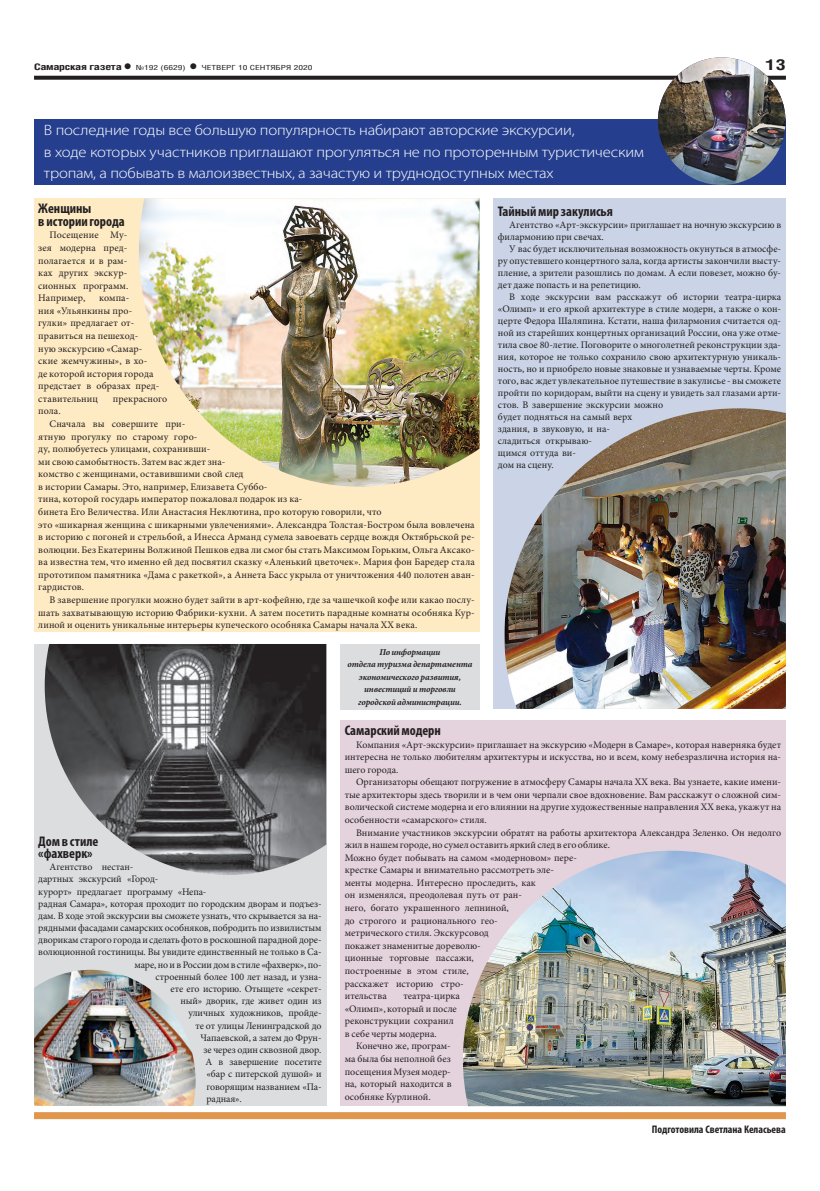
<style>
.page{position:relative;width:820px;height:1191px;background:#fff}
.page>*{position:absolute;margin:0;border:0;box-sizing:border-box;transform-origin:0 0}
.цифра_символ{font:300 15px/21.3px "Myriad Pro";letter-spacing:-.01em;color:#fff;scale:1.11 1}
.t1{font:700 15px "Helios Cond";color:#231f20;scale:1.4 1}
.ЗАГ_в_ТЕКСТЕ__копия{font:700 condensed 14px/12.6px "Myriad Pro";color:#231f20}
.АВТОР_цвет{font:700 condensed 11px "Myriad Pro";color:#231f20}
.ОСНОВНОЙ{font:10px/12.6px "Minion Pro";color:#231f20;text-align:justify}
.ОСНОВНОЙ-2{font:italic 700 9px/12.5px "Minion Pro";letter-spacing:-.01em;color:#231f20;text-align:center}
.t2{font:700 9px "Helios Cond";letter-spacing:-.02em;color:#231f20;scale:1.4 1}
.t3{font:7px "Helios Cond";color:#231f20;scale:1.4 1}
.s1{font-size:16px}
.s2{font-weight:700;font-size:16px}
</style>
<div class="page">
<svg style="left:34px;top:76px;width:751px;height:4px;background:#322e2f"></svg>
<div style="left:34px;top:120px;width:751px;height:65px;background:#253f8e"></div>
<img style="left:657px;top:57px;width:128px;height:128px;border-radius:64px">
<div style="left:34px;top:1112px;width:751px;height:7px;background:#e0974d"></div>
<div style="left:340px;top:720px;width:445px;height:386px;background:#e4d3dc"></div>
<div style="left:34px;top:198px;width:445px;height:434px;background:#feeac3"></div>
<div style="left:34px;top:644px;width:292px;height:462px;background:#dcdddf"></div>
<div style="left:493px;top:198px;width:292px;height:511px;background:#cad4e6"></div>
<img style="left:463px;top:850px;width:322px;height:256px">
<img style="left:139px;top:198px;width:340px;height:288px">
<img style="left:45px;top:644px;width:281px;height:231px">
<div style="left:340px;top:644px;width:139px;height:65px;background:#dcdddf"></div>
<img style="left:504px;top:408px;width:281px;height:301px">
<img style="left:34px;top:969px;width:161px;height:137px">
<p class="t2" style="left:34px;top:61px;width:71px">Самарская газета<span class="s1">•</span></p>
<p class="t3" style="left:136px;top:63px;width:37px">№192 (6629)</p>
<p class="t3" style="left:189px;top:63px;width:90px"><span class="s2">•</span> ЧЕТВЕРГ 10 СЕНТЯБРЯ 2020</p>
<p class="t1" style="left:765px;top:55px;width:16px">13</p>
<p class="цифра_символ" style="left:44px;top:120px;width:541px">В последние годы все большую популярность набирают авторские экскурсии,<br>в ходе которых участников приглашают прогуляться не по проторенным туристическим тропам, а побывать в малоизвестных, а зачастую и труднодоступных местах</p>
<p class="ЗАГ_в_ТЕКСТЕ__копия" style="left:38px;top:202px;width:88px">Женщины<br>в истории города</p>
<p class="ОСНОВНОЙ" style="left:38px;top:229px;width:92px;text-indent:11px">Посещение Му&shy;зея модерна пред&shy;полагается и в рам&shy;ках других экскур&shy;сионных программ.<br>Например,</p>
<p class="ОСНОВНОЙ" style="left:38px;top:292px;width:122px;text-align:left;text-indent:61px">компа-<br>ния «Ульянкины про&shy;гулки» предлагает от&shy;правиться на пешеход-<br>ную экскурсию «Самар&shy;ские жемчужины», в хо-<br>де которой история города предстает в образах пред&shy;ставительниц</p>
<p class="ОСНОВНОЙ" style="left:113px;top:392px;width:56px">прекрасного</p>
<p class="ОСНОВНОЙ" style="left:38px;top:405px;width:24px">пола.</p>
<p class="ОСНОВНОЙ" style="left:38px;top:417px;width:438px;text-align:left;text-indent:11px">Сначала вы совершите при-<br>ятную прогулку по старому горо-<br>ду, полюбуетесь улицами, сохранивши-<br>ми свою самобытность. Затем вас ждет зна-<br>комство с женщинами, оставившими свой след<br>в истории Самары. Это, например, Елизавета Суббо-<br>тина, которой государь император пожаловал подарок из ка-<br>бинета Его Величества. Или Анастасия Неклютина, про которую говорили, что<br>это «шикарная женщина с шикарными увлечениями». Александра Толстая-Бостром была вовлечена в историю с погоней и стрельбой, а Инесса Арманд сумела завоевать сердце вождя Октябрьской ре&shy;волюции. Без Екатерины Волжиной Пешков едва ли смог бы стать Максимом Горьким, Ольга Аксако&shy;ва известна тем, что именно ей дед посвятил сказку «Аленький цветочек». Мария фон Баредер стала прототипом памятника «Дама с ракеткой», а Аннета Басс укрыла от уничтожения 440 полотен аван&shy;гардистов.</p>
<p class="ОСНОВНОЙ" style="left:38px;top:593px;width:438px;text-indent:11px">В завершение прогулки можно будет зайти в арт-кофейню, где за чашечкой кофе или какао послу&shy;шать захватывающую историю Фабрики-кухни. А затем посетить парадные комнаты особняка Кур&shy;линой и оценить уникальные интерьеры купеческого особняка Самары начала ХХ века.</p>
<p class="ОСНОВНОЙ-2" style="left:347px;top:645px;width:126px">По информации<br>отдела туризма департамента экономического развития, инвестиций и торговли городской администрации.</p>
<p class="ЗАГ_в_ТЕКСТЕ__копия" style="left:497px;top:205px;width:116px">Тайный мир закулисья</p>
<p class="ОСНОВНОЙ" style="left:497px;top:219px;width:285px;line-height:12px;text-indent:11px">Агентство «Арт-экскурсии» приглашает на ночную экскурсию в филармонию при свечах.</p>
<p class="ОСНОВНОЙ" style="left:497px;top:243px;width:285px;line-height:12px;text-indent:11px">У вас будет исключительная возможность окунуться в атмосфе&shy;ру опустевшего концертного зала, когда артисты закончили высту&shy;пление, а зрители разошлись по домам. А если повезет, можно бу&shy;дет даже попасть и на репетицию.</p>
<p class="ОСНОВНОЙ" style="left:497px;top:291px;width:285px;line-height:12px;text-align:left;text-indent:11px">В ходе экскурсии вам расскажут об истории театра-цирка «Олимп» и его яркой архитектуре в стиле модерн, а также о кон&shy;церте Федора Шаляпина. Кстати, наша филармония считается од&shy;ной из старейших концертных организаций России, она уже отме&shy;тила свое 80-летие. Поговорите о многолетней реконструкции зда&shy;ния, которое не только сохранило свою архитектурную уникаль&shy;ность, но и приобрело новые знаковые и узнаваемые черты. Кроме того, вас ждет увлекательное путешествие в закулисье - вы сможете пройти по коридорам, выйти на сцену и увидеть зал глазами арти&shy;стов. В завершение экскурсии можно<br>будет подняться на самый верх<br>здания, в звуковую, и на-<br>сладиться открываю-<br>щимся оттуда ви-<br>дом на сцену.</p>
<p class="ЗАГ_в_ТЕКСТЕ__копия" style="left:38px;top:834px;width:62px;line-height:12.2px">Дом в стиле «фахверк»</p>
<p class="ОСНОВНОЙ" style="left:50px;top:860px;width:85px">Агентство нестан-</p>
<p class="ОСНОВНОЙ" style="left:38px;top:873px;width:121px">дартных экскурсий «Город-</p>
<p class="ОСНОВНОЙ" style="left:38px;top:885px;width:170px">курорт» предлагает программу «Непа-</p>
<p class="ОСНОВНОЙ" style="left:38px;top:897px;width:285px">радная Самара», которая проходит по городским дворам и подъез-</p>
<p class="ОСНОВНОЙ" style="left:38px;top:909px;width:285px">дам. В ходе этой экскурсии вы сможете узнать, что скрывается за на-</p>
<p class="ОСНОВНОЙ" style="left:38px;top:921px;width:285px">рядными фасадами самарских особняков, побродить по извилистым</p>
<p class="ОСНОВНОЙ" style="left:38px;top:933px;width:285px">дворикам старого города и сделать фото в роскошной парадной доре-</p>
<p class="ОСНОВНОЙ" style="left:38px;top:946px;width:285px">волюционной гостиницы. Вы увидите единственный не только в Са-</p>
<p class="ОСНОВНОЙ" style="left:134px;top:958px;width:189px">маре, но и в России дом в стиле «фахверк», по-</p>
<p class="ОСНОВНОЙ" style="left:155px;top:970px;width:168px">строенный более 100 лет назад, и узна-</p>
<p class="ОСНОВНОЙ" style="left:170px;top:982px;width:153px">ете его историю. Отыщете «секрет-</p>
<p class="ОСНОВНОЙ" style="left:180px;top:994px;width:143px">ный» дворик, где живет один из</p>
<p class="ОСНОВНОЙ" style="left:188px;top:1007px;width:134px">уличных художников, пройде-</p>
<p class="ОСНОВНОЙ" style="left:195px;top:1019px;width:127px">те от улицы Ленинградской до</p>
<p class="ОСНОВНОЙ" style="left:200px;top:1031px;width:122px">Чапаевской, а затем до Фрун-</p>
<p class="ОСНОВНОЙ" style="left:203px;top:1043px;width:120px">зе через один сквозной двор.</p>
<p class="ОСНОВНОЙ" style="left:205px;top:1055px;width:117px">А в завершение посетите</p>
<p class="ОСНОВНОЙ" style="left:206px;top:1067px;width:117px">«бар с питерской душой» и</p>
<p class="ОСНОВНОЙ" style="left:206px;top:1080px;width:116px">говорящим названием «Па-</p>
<p class="ОСНОВНОЙ" style="left:206px;top:1092px;width:37px">радная».</p>
<p class="ЗАГ_в_ТЕКСТЕ__копия" style="left:344px;top:723px;width:98px">Самарский модерн</p>
<p class="ОСНОВНОЙ" style="left:344px;top:738px;width:438px;text-indent:11px">Компания «Арт-экскурсии» приглашает на экскурсию «Модерн в Самаре», которая наверняка будет интересна не только любителям архитектуры и искусства, но и всем, кому небезразлична история на&shy;шего города.</p>
<p class="ОСНОВНОЙ" style="left:344px;top:776px;width:438px;text-indent:11px">Организаторы обещают погружение в атмосферу Самары начала ХХ века. Вы узнаете, какие имени&shy;тые архитекторы здесь творили и в чем они черпали свое вдохновение. Вам расскажут о сложной сим&shy;волической системе модерна и его влиянии на другие художественные направления XX века, укажут на особенности «самарского» стиля.</p>
<p class="ОСНОВНОЙ" style="left:344px;top:826px;width:438px;text-align:left;text-indent:11px">Внимание участников экскурсии обратят на работы архитектора Александра Зеленко. Он недолго жил в нашем городе, но сумел оставить яркий след в его облике.<br>Можно будет побывать на самом «модерновом» пере-<br>крестке Самары и внимательно рассмотреть эле-<br>менты модерна. Интересно проследить, как<br>он изменялся, преодолевая путь от ран-<br>него, богато украшенного лепниной,<br>до строгого и рационального гео-<br>метрического стиля. Экскурсовод<br>покажет знаменитые дореволю-<br>ционные торговые пассажи,<br>построенные в этом стиле,<br>расскажет историю стро-<br>ительства</p>
<p class="ОСНОВНОЙ" style="left:344px;top:989px;width:116px;text-align:left;text-indent:59px">театра-цирка «Олимп», который и после реконструкции сохранил в себе черты модерна.</p>
<p class="ОСНОВНОЙ" style="left:344px;top:1040px;width:108px;text-indent:11px">Конечно же, програм&shy;ма была бы неполной без посещения Музея модер&shy;на, который находится в особняке Курлиной.</p>
<p class="АВТОР_цвет" style="left:651px;top:1122px;width:135px">Подготовила Светлана Келасьева</p>
</div>
